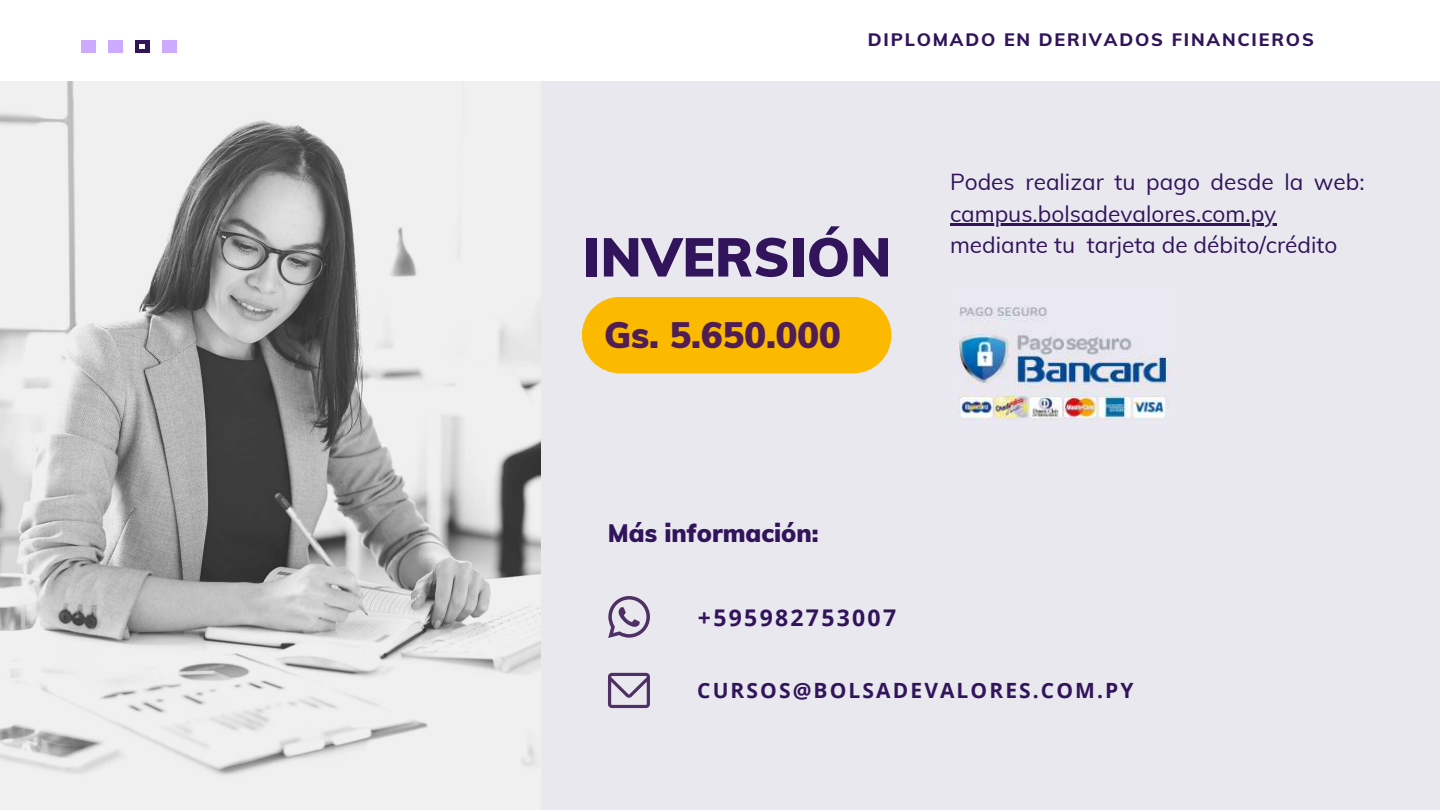
<style>
.page{position:relative;width:1440px;height:810px;background:#e9e8ee}
.page>*{position:absolute;margin:0;border:0;box-sizing:border-box;transform-origin:0 0}
.t1{font:900 54px "Muli";color:#31145b}
.t2{font:900 36px "Muli";color:#501e53}
.t3{font:900 24.7px "Muli";color:#31145b}
.t4{font:700 23px "Open Sans";letter-spacing:.1em;color:#31145b}
.t5{font:22.7px/31.5px "Muli";color:#31145b}
.t6{font:700 21px "Open Sans";letter-spacing:.1em;color:#31145b}
.t7{font:800 18px "Muli";letter-spacing:.1em;color:#31145b}
</style>
<div class="page">
<div style="left:0;top:0;width:1440px;height:81px;background:#fff"></div>
<div style="left:81px;top:40px;width:14px;height:13px;background:#caf"></div>
<div style="left:108px;top:40px;width:14px;height:13px;background:#caf"></div>
<div style="left:135px;top:40px;width:15px;height:13px;background:#31145b"></div>
<div style="left:163px;top:40px;width:14px;height:13px;background:#caf"></div>
<svg style="left:140px;top:45px;width:5px;height:4px"></svg>
<img style="left:0;top:81px;width:540px;height:694px">
<img style="left:950px;top:305px;width:223px;height:117px">
<svg style="left:608px;top:596px;width:42px;height:42px"></svg>
<svg style="left:608px;top:673px;width:42px;height:35px"></svg>
<div style="left:582px;top:297px;width:309px;height:76px;background:#fbba00"></div>
<hr style="left:950px;top:223px;width:326px;height:2px;background:#31145b">
<p class="t7" style="left:868px;top:28px;width:447px">DIPLOMADO EN DERIVADOS FINANCIEROS</p>
<h1 class="t1" style="left:583px;top:222px;width:310px">INVERSIÓN</h1>
<h2 class="t2" style="left:604px;top:312px;width:238px">Gs. 5.650.000</h2>
<p class="t5" style="left:950px;top:166px;width:416px">Podes realizar tu pago desde la web: campus.bolsadevalores.com.py mediante tu tarjeta de débito/crédito</p>
<p class="t3" style="left:608px;top:517px;width:212px">Más información:</p>
<p class="t4" style="left:698px;top:601px;width:200px">+595982753007</p>
<p class="t6" style="left:697px;top:675px;width:438px">CURSOS@BOLSADEVALORES.COM.PY</p>
</div>
